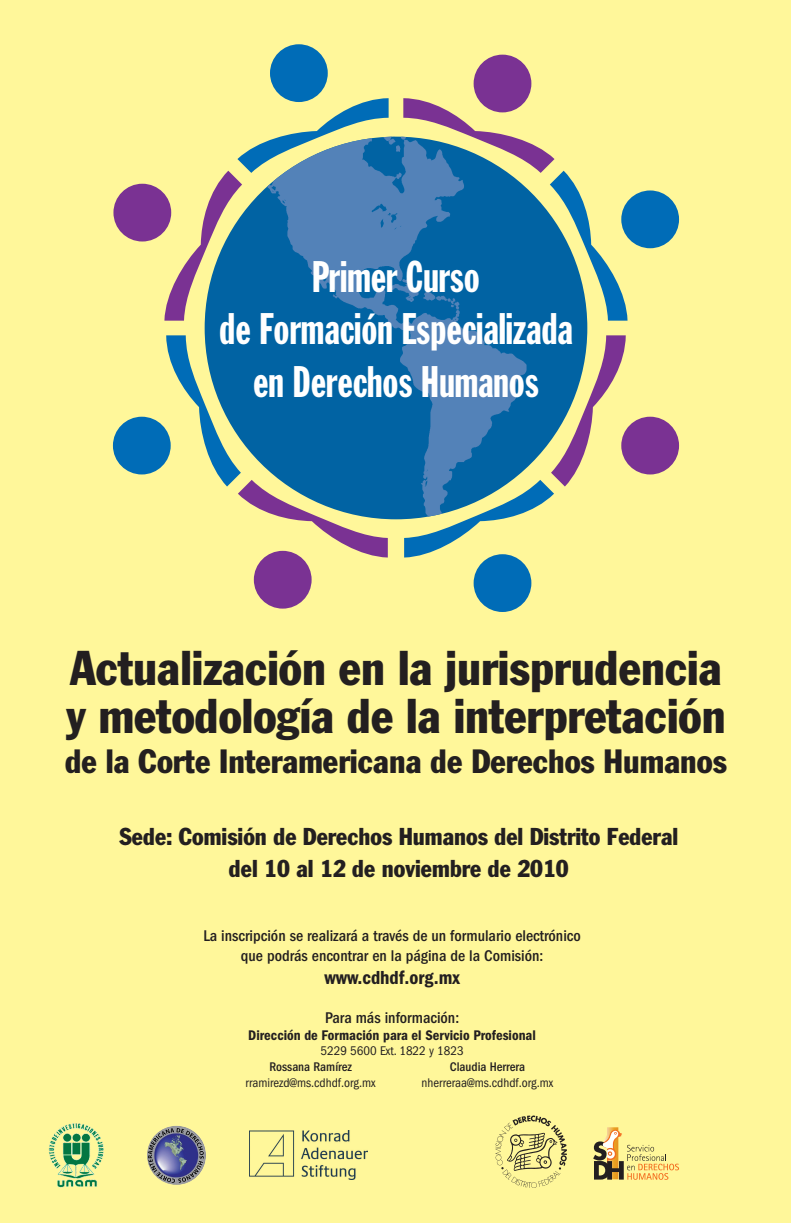
<style>
.page{position:relative;width:792px;height:1224px;background:#fff79a}
.page>*{position:absolute;margin:0;border:0;box-sizing:border-box;transform-origin:0 0}
.t1{font:condensed 48px/48px "Franklin Gothic Std";color:#231f20}
.t2{font:43.5px/52.1px "Franklin Gothic Std Extra Cond";color:#fff;text-align:center}
.t3{font:condensed 33.1px "Franklin Gothic Std";color:#231f20}
.t4{font:condensed 24px/32px "Franklin Gothic Std";color:#231f20;text-align:center}
.t5{font:19.5px "ITC Franklin Gothic Std Dm Cd";color:#231f20}
.t6{font:500 condensed 16.1px/19.3px "ITC Franklin Gothic Std";color:#231f20;text-align:center}
.t7{font:14.4px "ITC Franklin Gothic Std Dm Cd";color:#231f20}
.t8{font:condensed 13px "ITC Franklin Gothic Std";color:#231f20}
.t9{font:500 condensed 13px "ITC Franklin Gothic Std";color:#231f20}
</style>
<div class="page">
<img style="left:205px;top:137px;width:373px;height:382px">
<div style="left:474px;top:55px;width:57px;height:57px;background:#7a3293;border-radius:50%"></div>
<div style="left:621px;top:190px;width:58px;height:58px;background:#006cb7;border-radius:50%"></div>
<div style="left:621px;top:417px;width:58px;height:57px;background:#7a3293;border-radius:50%"></div>
<div style="left:474px;top:554px;width:57px;height:58px;background:#006cb7;border-radius:50%"></div>
<div style="left:254px;top:551px;width:58px;height:58px;background:#7a3293;border-radius:50%"></div>
<div style="left:113px;top:417px;width:58px;height:57px;background:#006cb7;border-radius:50%"></div>
<div style="left:113px;top:184px;width:58px;height:58px;background:#7a3293;border-radius:50%"></div>
<div style="left:270px;top:44px;width:58px;height:58px;background:#006cb7;border-radius:50%"></div>
<svg style="left:164px;top:98px;width:225px;height:223px"></svg>
<svg style="left:166px;top:335px;width:222px;height:223px"></svg>
<svg style="left:403px;top:98px;width:225px;height:223px"></svg>
<svg style="left:404px;top:335px;width:222px;height:223px"></svg>
<svg style="left:593px;top:1127px;width:86px;height:53px"></svg>
<svg style="left:495px;top:1116px;width:72px;height:72px"></svg>
<img style="left:48px;top:1123px;width:56px;height:65px">
<img style="left:249px;top:1131px;width:119px;height:49px">
<img style="left:147px;top:1126px;width:59px;height:59px;border-radius:29px">
<h2 class="t2" style="left:219px;top:252px;width:355px">Primer Curso<br>de Formación Especializada en Derechos Humanos</h2>
<h1 class="t1" style="left:66px;top:644px;width:661px">Actualización en la jurisprudencia y metodología de la interpretación</h1>
<h3 class="t3" style="left:65px;top:741px;width:663px">de la Corte Interamericana de Derechos Humanos</h3>
<h3 class="t4" style="left:119px;top:820px;width:560px">Sede: Comisión de Derechos Humanos del Distrito Federal del 10 al 12 de noviembre de 2010</h3>
<p class="t6" style="left:203px;top:926px;width:379px">La inscripción se realizará a través de un formulario electrónico que podrás encontrar en la página de la Comisión:</p>
<p class="t5" style="left:324px;top:966px;width:137px">www.cdhdf.org.mx</p>
<p class="t6" style="left:325px;top:1008px;width:136px">Para más información:</p>
<p class="t7" style="left:248px;top:1027px;width:289px">Dirección de Formación para el Servicio Profesional</p>
<p class="t8" style="left:321px;top:1044px;width:145px">5229 5600 Ext. 1822 y 1823</p>
<p class="t9" style="left:269px;top:1059px;width:84px">Rossana Ramírez</p>
<p class="t9" style="left:450px;top:1059px;width:77px">Claudia Herrera</p>
<p class="t8" style="left:246px;top:1075px;width:132px">rramirezd@ms.cdhdf.org.mx</p>
<p class="t8" style="left:422px;top:1075px;width:133px">nherreraa@ms.cdhdf.org.mx</p>
</div>
